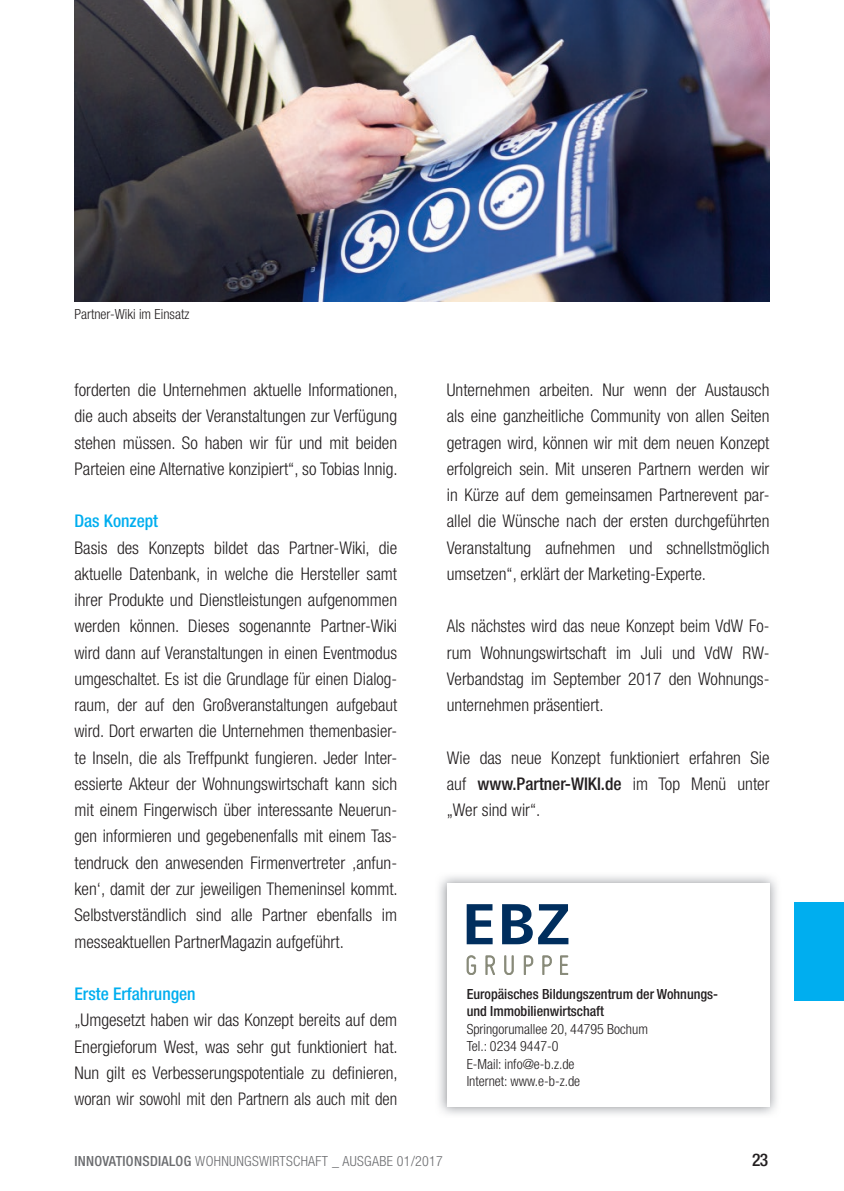
<style>
.page{position:relative;width:844px;height:1191px;background:#fff}
.page>*{position:absolute;margin:0;border:0;box-sizing:border-box;transform-origin:0 0}
.t1{font:300 condensed 17.5px/26.2px "Helvetica Neue";color:#231f20;text-align:justify}
.t2{font:500 condensed 17.5px "Helvetica Neue";color:#00aeef}
.t3{font:500 condensed 17.5px "Helvetica Neue";color:#231f20}
.t4{font:300 condensed 14px/17.5px "Helvetica Neue";color:#231f20}
.t5{font:500 condensed 14px/17.5px "Helvetica Neue";color:#231f20}
.t6{font:300 condensed 14px "Helvetica Neue";letter-spacing:.02em;color:#6c6d70}
.s1{font-weight:500}
</style>
<div class="page">
<img style="left:439px;top:876px;width:338px;height:239px">
<div style="left:446px;top:883px;width:323px;height:223px;background:#fff"></div>
<svg style="left:466px;top:904px;width:26px;height:40px"></svg>
<svg style="left:502px;top:904px;width:30px;height:40px"></svg>
<svg style="left:538px;top:904px;width:30px;height:40px"></svg>
<svg style="left:466px;top:955px;width:102px;height:19px"></svg>
<div style="left:794px;top:902px;width:49px;height:98px;background:#00aeef"></div>
<img style="left:74px;top:0;width:695px;height:301px">
<p class="t4" style="left:74px;top:305px;width:116px">Partner-Wiki im Einsatz</p>
<p class="t1" style="left:74px;top:376px;width:325px">forderten die Unternehmen aktuelle Informationen, die auch abseits der Veranstaltungen zur Verfügung stehen müssen. So haben wir für und mit beiden Parteien eine Alternative konzipiert“, so Tobias Innig.</p>
<p class="t2" style="left:74px;top:511px;width:85px">Das Konzept</p>
<p class="t1" style="left:74px;top:534px;width:325px">Basis des Konzepts bildet das Partner-Wiki, die aktuelle Datenbank, in welche die Hersteller samt ihrer Produkte und Dienstleistungen aufgenommen werden können. Dieses sogenannte Partner-Wiki wird dann auf Veranstaltungen in einen Eventmodus umgeschaltet. Es ist die Grundlage für einen Dialog&shy;raum, der auf den Großveranstaltungen aufgebaut wird. Dort erwarten die Unternehmen themenbasier&shy;te Inseln, die als Treffpunkt fungieren. Jeder Inter&shy;essierte Akteur der Wohnungswirtschaft kann sich mit einem Fingerwisch über interessante Neuerun&shy;gen informieren und gegebenenfalls mit einem Tas&shy;tendruck den anwesenden Firmenvertreter ‚anfun&shy;ken‘, damit der zur jeweiligen Themeninsel kommt.<br>Selbstverständlich sind alle Partner ebenfalls im messeaktuellen PartnerMagazin aufgeführt.</p>
<p class="t2" style="left:74px;top:983px;width:123px">Erste Erfahrungen</p>
<p class="t1" style="left:74px;top:1006px;width:325px">„Umgesetzt haben wir das Konzept bereits auf dem Energieforum West, was sehr gut funktioniert hat.<br>Nun gilt es Verbesserungspotentiale zu definieren, woran wir sowohl mit den Partnern als auch mit den</p>
<p class="t1" style="left:446px;top:376px;width:324px">Unternehmen arbeiten. Nur wenn der Austausch als eine ganzheitliche Community von allen Seiten getragen wird, können wir mit dem neuen Konzept erfolgreich sein. Mit unseren Partnern werden wir in Kürze auf dem gemeinsamen Partnerevent par&shy;allel die Wünsche nach der ersten durchgeführten Veranstaltung aufnehmen und schnellstmöglich umsetzen“, erklärt der Marketing-Experte.</p>
<p class="t1" style="left:446px;top:613px;width:324px">Als nächstes wird das neue Konzept beim VdW Fo&shy;rum Wohnungswirtschaft im Juli und VdW RW-Verbandstag im September 2017 den Wohnungs&shy;unternehmen präsentiert.</p>
<p class="t1" style="left:446px;top:744px;width:324px">Wie das neue Konzept funktioniert erfahren Sie auf <span class="s1">www.Partner-WIKI.de</span> im Top Menü unter „Wer sind wir“.</p>
<p class="t5" style="left:466px;top:984px;width:253px">Europäisches Bildungszentrum der Wohnungs&shy;und Immobilienwirtschaft</p>
<p class="t4" style="left:466px;top:1019px;width:183px">Springorumallee 20, 44795 Bochum<br>Tel.: 0234 9447-0<br>E-Mail: info@e-b.z.de<br>Internet: www.e-b-z.de</p>
<p class="t6" style="left:74px;top:1153px;width:370px"><span class="s1">INNOVATIONSDIALOG</span> WOHNUNGSWIRTSCHAFT _ AUSGABE 01/2017</p>
<p class="t3" style="left:752px;top:1149px;width:18px">23</p>
</div>
